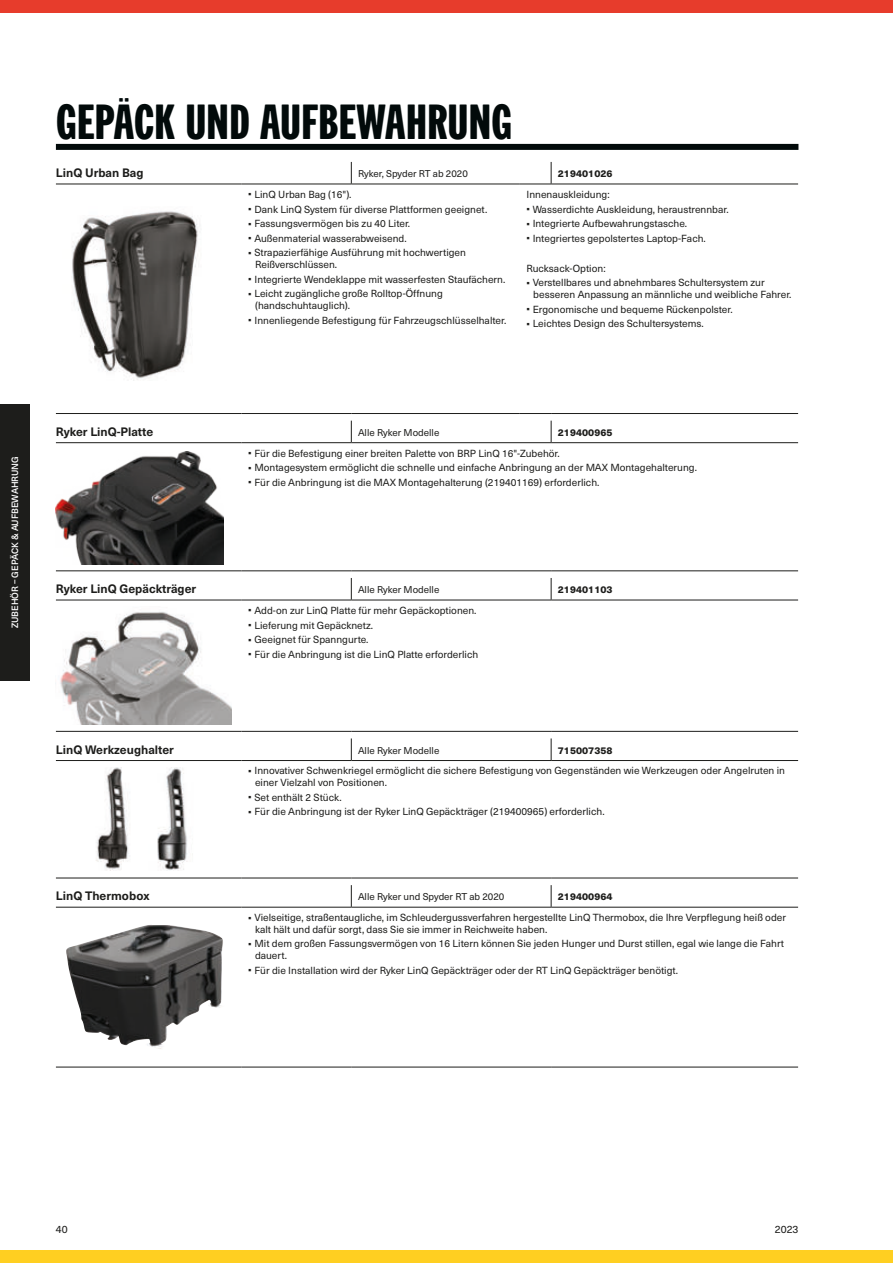
<style>
.page{position:relative;width:893px;height:1263px;background:#fff}
.page>*{position:absolute;margin:0;border:0;box-sizing:border-box;transform-origin:0 0}
.t1{font:700 48px "More Gothic";letter-spacing:.01em;color:#020a0a}
.t2{font:700 12px "Neue Haas Unica W1 G";color:#1d1d1b}
.t3{font:10.5px "Neue Haas Unica W1 G";color:#1d1d1b}
.t4{font:10.2px/14.7px "Neue Haas Unica W1 G";color:#1d1d1b}
.t5{font:9.75px "Neue Haas Unica W1 G";color:#1d1d1b}
.t6{font:800 9.75px "Neue Haas Unica W1 G";color:#1d1d1b}
.t7{font:500 9px "Neue Haas Unica W1 G";color:#fff}
.s1{font-weight:800;font-size:12.75px}
</style>
<div class="page">
<div style="left:0;top:404px;width:30px;height:276px;background:#1d1d1b"></div>
<div style="left:56px;top:144px;width:742px;height:6px;background:#020a0a"></div>
<svg style="left:351px;top:421px;width:1px;height:21px"></svg>
<hr style="left:351px;top:442px;width:200px;height:1px;background:#1d1d1b">
<hr style="left:551px;top:442px;width:247px;height:1px;background:#1d1d1b">
<hr style="left:56px;top:442px;width:186px;height:1px;background:#1d1d1b">
<hr style="left:242px;top:442px;width:109px;height:1px;background:#1d1d1b">
<hr style="left:56px;top:570px;width:186px;height:1px;background:#1d1d1b">
<svg style="left:551px;top:421px;width:1px;height:21px"></svg>
<hr style="left:242px;top:570px;width:109px;height:1px;background:#1d1d1b">
<hr style="left:351px;top:570px;width:200px;height:1px;background:#1d1d1b">
<hr style="left:551px;top:570px;width:247px;height:1px;background:#1d1d1b">
<img style="left:56px;top:452px;width:167px;height:112px">
<svg style="left:351px;top:738px;width:1px;height:22px"></svg>
<hr style="left:351px;top:760px;width:200px;height:1px;background:#1d1d1b">
<hr style="left:551px;top:760px;width:247px;height:1px;background:#1d1d1b">
<hr style="left:56px;top:760px;width:186px;height:1px;background:#1d1d1b">
<hr style="left:242px;top:760px;width:109px;height:1px;background:#1d1d1b">
<hr style="left:56px;top:878px;width:186px;height:1px;background:#1d1d1b">
<svg style="left:551px;top:738px;width:1px;height:22px"></svg>
<hr style="left:242px;top:878px;width:109px;height:1px;background:#1d1d1b">
<hr style="left:351px;top:878px;width:200px;height:1px;background:#1d1d1b">
<hr style="left:551px;top:878px;width:247px;height:1px;background:#1d1d1b">
<img style="left:157px;top:767px;width:30px;height:103px">
<img style="left:96px;top:767px;width:33px;height:104px">
<svg style="left:351px;top:885px;width:1px;height:22px"></svg>
<hr style="left:351px;top:907px;width:200px;height:1px;background:#1d1d1b">
<hr style="left:551px;top:907px;width:247px;height:1px;background:#1d1d1b">
<hr style="left:56px;top:907px;width:186px;height:1px;background:#1d1d1b">
<hr style="left:242px;top:907px;width:109px;height:1px;background:#1d1d1b">
<hr style="left:56px;top:1067px;width:186px;height:1px;background:#1d1d1b">
<svg style="left:551px;top:885px;width:1px;height:22px"></svg>
<hr style="left:242px;top:1067px;width:109px;height:1px;background:#1d1d1b">
<hr style="left:351px;top:1067px;width:200px;height:1px;background:#1d1d1b">
<hr style="left:551px;top:1067px;width:247px;height:1px;background:#1d1d1b">
<img style="left:66px;top:925px;width:157px;height:124px">
<svg style="left:351px;top:578px;width:1px;height:22px"></svg>
<hr style="left:351px;top:600px;width:200px;height:1px;background:#1d1d1b">
<hr style="left:551px;top:600px;width:247px;height:1px;background:#1d1d1b">
<hr style="left:56px;top:600px;width:186px;height:1px;background:#1d1d1b">
<hr style="left:242px;top:600px;width:109px;height:1px;background:#1d1d1b">
<hr style="left:56px;top:731px;width:186px;height:1px;background:#1d1d1b">
<svg style="left:551px;top:578px;width:1px;height:22px"></svg>
<hr style="left:242px;top:731px;width:109px;height:1px;background:#1d1d1b">
<hr style="left:351px;top:731px;width:200px;height:1px;background:#1d1d1b">
<hr style="left:551px;top:731px;width:247px;height:1px;background:#1d1d1b">
<img style="left:60px;top:612px;width:171px;height:113px">
<svg style="left:351px;top:162px;width:1px;height:22px"></svg>
<hr style="left:351px;top:184px;width:169px;height:1px;background:#1d1d1b">
<hr style="left:56px;top:184px;width:186px;height:1px;background:#1d1d1b">
<hr style="left:242px;top:184px;width:109px;height:1px;background:#1d1d1b">
<hr style="left:520px;top:184px;width:31px;height:1px;background:#1d1d1b">
<hr style="left:551px;top:184px;width:247px;height:1px;background:#1d1d1b">
<hr style="left:56px;top:413px;width:186px;height:1px;background:#1d1d1b">
<svg style="left:551px;top:162px;width:1px;height:22px"></svg>
<hr style="left:242px;top:413px;width:109px;height:1px;background:#1d1d1b">
<hr style="left:351px;top:413px;width:169px;height:1px;background:#1d1d1b">
<hr style="left:520px;top:413px;width:31px;height:1px;background:#1d1d1b">
<hr style="left:551px;top:413px;width:247px;height:1px;background:#1d1d1b">
<img style="left:72px;top:211px;width:126px;height:170px">
<div style="left:0;top:1250px;width:893px;height:13px;background:#ffcf21"></div>
<div style="left:0;top:0;width:893px;height:13px;background:#e73c2c"></div>
<h1 class="t1" style="left:56px;top:98px;width:457px">GEPÄCK UND AUFBEWAHRUNG</h1>
<p class="t2" style="left:56px;top:167px;width:89px">LinQ Urban Bag</p>
<p class="t5" style="left:358px;top:168px;width:111px">Ryker, Spyder RT ab 2020</p>
<p class="t6" style="left:558px;top:170px;width:56px">219401026</p>
<p class="t4" style="left:248px;top:187px;width:240px"><span class="s1">·</span> LinQ Urban Bag (16").<br><span class="s1">·</span> Dank LinQ System für diverse Plattformen geeignet. <span class="s1">·</span> Fassungsvermögen bis zu 40 Liter.<br><span class="s1">·</span> Außenmaterial wasserabweisend.<br><span class="s1">·</span> Strapazierfähige Ausführung mit hochwertigen</p>
<p class="t4" style="left:248px;top:257px;width:259px;text-indent:7px">Reißverschlüssen.<br><span class="s1">·</span> Integrierte Wendeklappe mit wasserfesten Staufächern. <span class="s1">·</span> Leicht zugängliche große Rolltop-Öffnung</p>
<p class="t4" style="left:248px;top:298px;width:260px;text-indent:7px">(handschuhtauglich).<br><span class="s1">·</span> Innenliegende Befestigung für Fahrzeugschlüsselhalter.</p>
<p class="t4" style="left:527px;top:187px;width:204px">Innenauskleidung:<br><span class="s1">·</span> Wasserdichte Auskleidung, heraustrennbar. <span class="s1">·</span> Integrierte Aufbewahrungstasche.<br><span class="s1">·</span> Integriertes gepolstertes Laptop-Fach.</p>
<p class="t4" style="left:527px;top:261px;width:240px">Rucksack-Option:<br><span class="s1">·</span> Verstellbares und abnehmbares Schultersystem zur</p>
<p class="t4" style="left:527px;top:287px;width:266px;text-indent:7px">besseren Anpassung an männliche und weibliche Fahrer. <span class="s1">·</span> Ergonomische und bequeme Rückenpolster.<br><span class="s1">·</span> Leichtes Design des Schultersystems.</p>
<p class="t7" style="left:10px;top:628px;width:174px;rotate:-90deg">ZUBEHÖR – GEPÄCK &amp; AUFBEWAHRUNG</p>
<p class="t2" style="left:56px;top:425px;width:99px">Ryker LinQ-Platte</p>
<p class="t5" style="left:358px;top:427px;width:83px">Alle Ryker Modelle</p>
<p class="t6" style="left:558px;top:428px;width:56px">219400965</p>
<p class="t4" style="left:248px;top:446px;width:450px"><span class="s1">·</span> Für die Befestigung einer breiten Palette von BRP LinQ 16"-Zubehör.<br><span class="s1">·</span> Montagesystem ermöglicht die schnelle und einfache Anbringung an der MAX Montagehalterung. <span class="s1">·</span> Für die Anbringung ist die MAX Montagehalterung (219401169) erforderlich.</p>
<p class="t2" style="left:56px;top:583px;width:142px">Ryker LinQ Gepäckträger</p>
<p class="t5" style="left:358px;top:584px;width:83px">Alle Ryker Modelle</p>
<p class="t6" style="left:558px;top:586px;width:56px">219401103</p>
<p class="t4" style="left:248px;top:603px;width:231px"><span class="s1">·</span> Add-on zur LinQ Platte für mehr Gepäckoptionen. <span class="s1">·</span> Lieferung mit Gepäcknetz.<br><span class="s1">·</span> Geeignet für Spanngurte.<br><span class="s1">·</span> Für die Anbringung ist die LinQ Platte erforderlich</p>
<p class="t2" style="left:56px;top:743px;width:120px">LinQ Werkzeughalter</p>
<p class="t5" style="left:358px;top:745px;width:83px">Alle Ryker Modelle</p>
<p class="t6" style="left:558px;top:746px;width:56px">715007358</p>
<p class="t4" style="left:255px;top:765px;width:531px;line-height:11.6px;text-indent:-7px"><span class="s1">·</span> Innovativer Schwenkriegel ermöglicht die sichere Befestigung von Gegenständen wie Werkzeugen oder Angelruten in einer Vielzahl von Positionen.</p>
<p class="t4" style="left:248px;top:790px;width:358px"><span class="s1">·</span> Set enthält 2 Stück.<br><span class="s1">·</span> Für die Anbringung ist der Ryker LinQ Gepäckträger (219400965) erforderlich.</p>
<p class="t2" style="left:56px;top:890px;width:95px">LinQ Thermobox</p>
<p class="t5" style="left:358px;top:892px;width:148px">Alle Ryker und Spyder RT ab 2020</p>
<p class="t6" style="left:558px;top:893px;width:56px">219400964</p>
<p class="t4" style="left:255px;top:912px;width:533px;line-height:11.6px;text-indent:-7px"><span class="s1">·</span> Vielseitige, straßentaugliche, im Schleudergussverfahren hergestellte LinQ Thermobox, die Ihre Verpflegung heiß oder kalt hält und dafür sorgt, dass Sie sie immer in Reichweite haben.</p>
<p class="t4" style="left:255px;top:938px;width:531px;line-height:11.6px;text-indent:-7px"><span class="s1">·</span> Mit dem großen Fassungsvermögen von 16 Litern können Sie jeden Hunger und Durst stillen, egal wie lange die Fahrt dauert.</p>
<p class="t4" style="left:248px;top:963px;width:431px"><span class="s1">·</span> Für die Installation wird der Ryker LinQ Gepäckträger oder der RT LinQ Gepäckträger benötigt.</p>
<p class="t3" style="left:56px;top:1223px;width:13px">40</p>
<p class="t3" style="left:775px;top:1223px;width:25px">2023</p>
</div>
